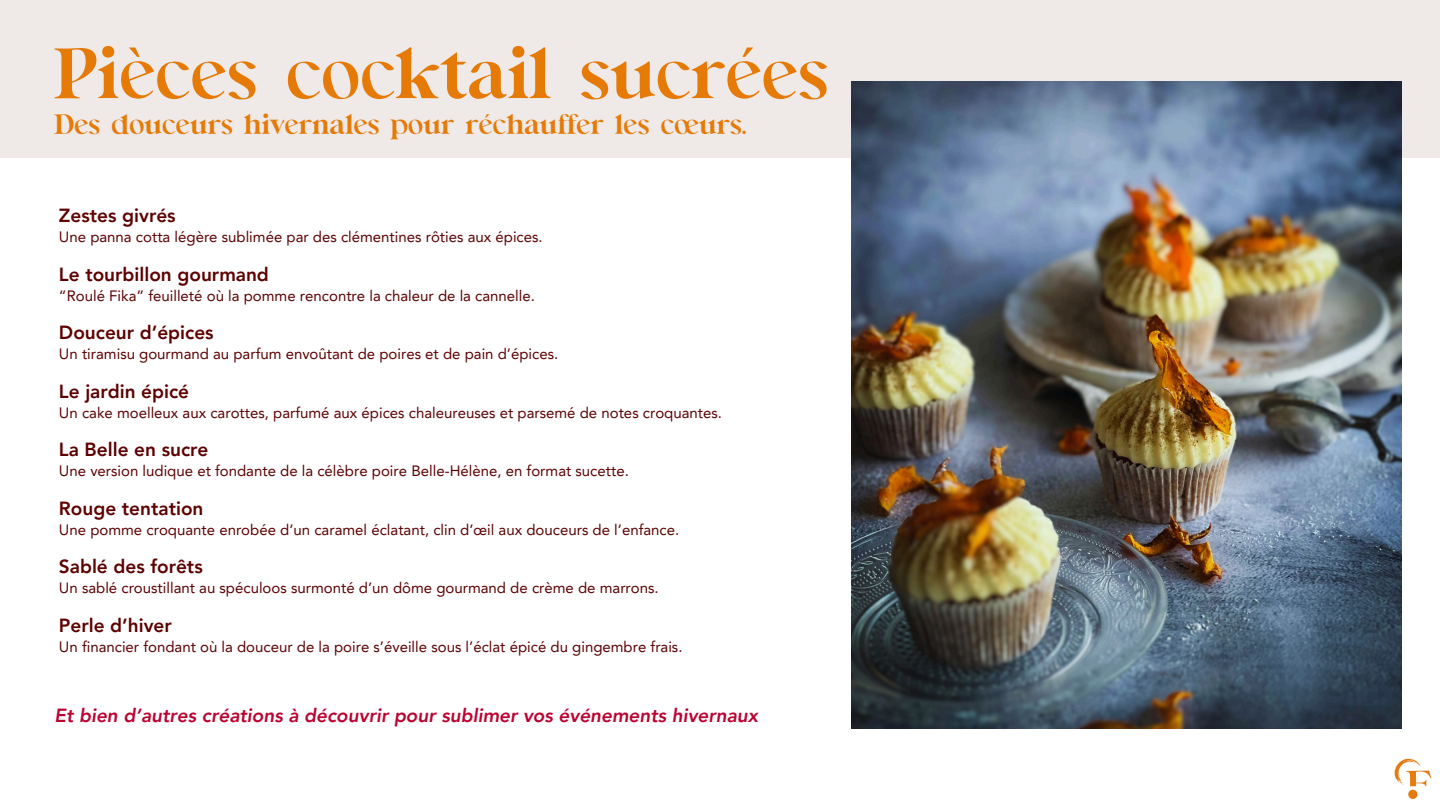
<style>
.page{position:relative;width:1440px;height:810px;background:#fff}
.page>*{position:absolute;margin:0;border:0;box-sizing:border-box;transform-origin:0 0}
.t1{font:72px "Voltaire Frangela";letter-spacing:.01em;color:#e67a07}
.t2{font:28px "Voltaire Frangela";letter-spacing:.01em;color:#e67a07}
.t3{font:800 19px "Avenir LT Pro";color:#5d0101}
.t4{font:italic 800 19px "Avenir LT Pro";color:#bb0331}
.t5{font:15px "Avenir LT Pro";color:#5d0101}
</style>
<div class="page">
<img style="left:1394px;top:758px;width:38px;height:41px">
<div style="left:0;top:0;width:1440px;height:158px;background:#efe9e7"></div>
<img style="left:852px;top:81px;width:549px;height:648px">
<h1 class="t1" style="left:54px;top:34px;width:775px">Pièces cocktail sucrées</h1>
<p class="t2" style="left:54px;top:109px;width:694px">Des douceurs hivernales pour réchauffer les cœurs.</p>
<h2 class="t3" style="left:59px;top:208px;width:118px">Zestes givrés</h2>
<p class="t5" style="left:59px;top:231px;width:485px">Une panna cotta légère sublimée par des clémentines rôties aux épices.</p>
<p class="t3" style="left:59px;top:266px;width:212px">Le tourbillon gourmand</p>
<p class="t5" style="left:59px;top:290px;width:478px">“Roulé Fika” feuilleté où la pomme rencontre la chaleur de la cannelle.</p>
<p class="t3" style="left:59px;top:325px;width:156px">Douceur d’épices</p>
<p class="t5" style="left:59px;top:348px;width:501px">Un tiramisu gourmand au parfum envoûtant de poires et de pain d’épices.</p>
<p class="t3" style="left:59px;top:383px;width:132px">Le jardin épicé</p>
<p class="t5" style="left:59px;top:407px;width:665px">Un cake moelleux aux carottes, parfumé aux épices chaleureuses et parsemé de notes croquantes.</p>
<p class="t3" style="left:59px;top:442px;width:151px">La Belle en sucre</p>
<p class="t5" style="left:59px;top:465px;width:571px">Une version ludique et fondante de la célèbre poire Belle-Hélène, en format sucette.</p>
<p class="t3" style="left:59px;top:500px;width:146px">Rouge tentation</p>
<p class="t5" style="left:59px;top:524px;width:622px">Une pomme croquante enrobée d’un caramel éclatant, clin d’œil aux douceurs de l’enfance.</p>
<p class="t3" style="left:59px;top:559px;width:145px">Sablé des forêts</p>
<p class="t5" style="left:59px;top:582px;width:601px">Un sablé croustillant au spéculoos surmonté d’un dôme gourmand de crème de marrons.</p>
<p class="t3" style="left:59px;top:617px;width:114px">Perle d’hiver</p>
<p class="t5" style="left:59px;top:641px;width:625px">Un financier fondant où la douceur de la poire s’éveille sous l’éclat épicé du gingembre frais.</p>
<p class="t4" style="left:55px;top:708px;width:705px">Et bien d’autres créations à découvrir pour sublimer vos événements hivernaux</p>
</div>
